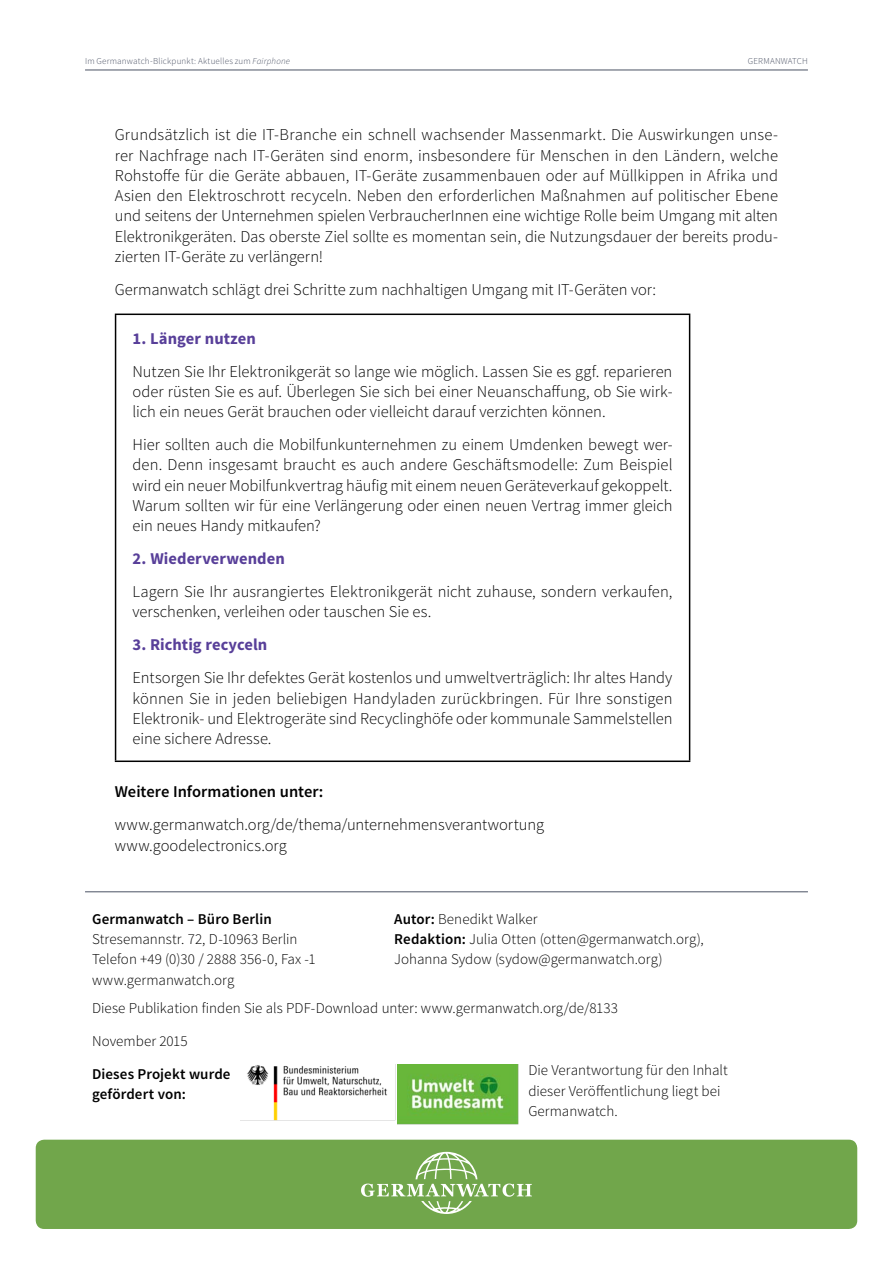
<style>
.page{position:relative;width:893px;height:1263px;background:#fff}
.page>*{position:absolute;margin:0;border:0;box-sizing:border-box;transform-origin:0 0}
.t1{font:300 16.5px/20.2px "Source Sans Pro";color:#000;text-align:justify}
.t2{font:700 16.5px "Source Sans Pro";letter-spacing:.005em;color:#583f99}
.t3{font:600 16.5px "Source Sans Pro";color:#000}
.t4{font:300 15px/20.2px "Source Sans Pro";color:#000}
.t5{font:600 15px/20.2px "Source Sans Pro";letter-spacing:.005em;color:#000}
.t6{font:300 9px "Source Sans Pro";letter-spacing:.02em;color:#4b5264}
.s1{font-style:italic}
.s2{font-weight:600}
</style>
<div class="page">
<div style="left:36px;top:1140px;width:821px;height:89px;background:#71a64b;border-radius:9px"></div>
<svg style="left:361px;top:1152px;width:171px;height:62px"></svg>
<hr style="left:85px;top:70px;width:723px;height:1px;background:#4b5264">
<hr style="left:115px;top:314px;width:575px;height:1px;background:#000">
<hr style="left:115px;top:315px;width:1px;height:445px;background:#000">
<hr style="left:689px;top:315px;width:1px;height:445px;background:#000">
<hr style="left:115px;top:760px;width:575px;height:2px;background:#000">
<hr style="left:85px;top:891px;width:723px;height:1px;background:#4b5264">
<img style="left:397px;top:1064px;width:122px;height:61px">
<img style="left:241px;top:1065px;width:154px;height:56px">
<p class="t6" style="left:85px;top:56px;width:207px">Im Germanwatch-Blickpunkt: Aktuelles zum <span class="s1">Fairphone</span></p>
<p class="t6" style="left:748px;top:56px;width:62px">GERMANWATCH</p>
<p class="t1" style="left:115px;top:125px;width:665px">Grundsätzlich ist die IT-Branche ein schnell wachsender Massenmarkt. Die Auswirkungen unse&shy;rer Nachfrage nach IT-Geräten sind enorm, insbesondere für Menschen in den Ländern, welche Rohstoffe für die Geräte abbauen, IT-Geräte zusammenbauen oder auf Müllkippen in Afrika und Asien den Elektroschrott recyceln. Neben den erforderlichen Maßnahmen auf politischer Ebene und seitens der Unternehmen spielen VerbraucherInnen eine wichtige Rolle beim Umgang mit alten Elektronikgeräten. Das oberste Ziel sollte es momentan sein, die Nutzungsdauer der bereits produ&shy;zierten IT-Geräte zu verlängern!</p>
<p class="t1" style="left:115px;top:279px;width:543px">Germanwatch schlägt drei Schritte zum nachhaltigen Umgang mit IT-Geräten vor:</p>
<p class="t2" style="left:133px;top:328px;width:125px">1. Länger nutzen</p>
<p class="t1" style="left:133px;top:361px;width:541px">Nutzen Sie Ihr Elektronikgerät so lange wie möglich. Lassen Sie es ggf. reparieren oder rüsten Sie es auf. Überlegen Sie sich bei einer Neuanschaffung, ob Sie wirk&shy;lich ein neues Gerät brauchen oder vielleicht darauf verzichten können.</p>
<p class="t1" style="left:133px;top:435px;width:541px">Hier sollten auch die Mobilfunkunternehmen zu einem Umdenken bewegt wer&shy;den. Denn insgesamt braucht es auch andere Geschäftsmodelle: Zum Beispiel wird ein neuer Mobilfunkvertrag häufig mit einem neuen Geräteverkauf gekoppelt.<br>Warum sollten wir für eine Verlängerung oder einen neuen Vertrag immer gleich ein neues Handy mitkaufen?</p>
<p class="t2" style="left:133px;top:548px;width:154px">2. Wiederverwenden</p>
<p class="t1" style="left:133px;top:582px;width:541px">Lagern Sie Ihr ausrangiertes Elektronikgerät nicht zuhause, sondern verkaufen, verschenken, verleihen oder tauschen Sie es.</p>
<p class="t2" style="left:133px;top:634px;width:136px">3. Richtig recyceln</p>
<p class="t1" style="left:133px;top:668px;width:541px">Entsorgen Sie Ihr defektes Gerät kostenlos und umweltverträglich: Ihr altes Handy können Sie in jeden beliebigen Handyladen zurückbringen. Für Ihre sonstigen Elektronik- und Elektrogeräte sind Recyclinghöfe oder kommunale Sammelstellen eine sichere Adresse.</p>
<p class="t3" style="left:115px;top:781px;width:210px">Weitere Informationen unter:</p>
<p class="t1" style="left:115px;top:815px;width:431px">www.germanwatch.org/de/thema/unternehmensverantwortung www.goodelectronics.org</p>
<p class="t5" style="left:92px;top:909px;width:181px">Germanwatch – Büro Berlin</p>
<p class="t4" style="left:92px;top:929px;width:225px">Stresemannstr. 72, D-10963 Berlin<br>Telefon +49 (0)30 / 2888 356-0, Fax -1 www.germanwatch.org</p>
<p class="t4" style="left:394px;top:909px;width:311px"><span class="s2">Autor:</span> Benedikt Walker<br><span class="s2">Redaktion:</span> Julia Otten (otten@germanwatch.org),<br>Johanna Sydow (sydow@germanwatch.org)</p>
<p class="t4" style="left:92px;top:998px;width:527px">Diese Publikation finden Sie als PDF-Download unter: www.germanwatch.org/de/8133</p>
<p class="t4" style="left:92px;top:1031px;width:97px">November 2015</p>
<p class="t5" style="left:92px;top:1064px;width:140px">Dieses Projekt wurde gefördert von:</p>
<p class="t4" style="left:528px;top:1060px;width:201px">Die Verantwortung für den Inhalt dieser Veröffentlichung liegt bei<br>Germanwatch.</p>
</div>
